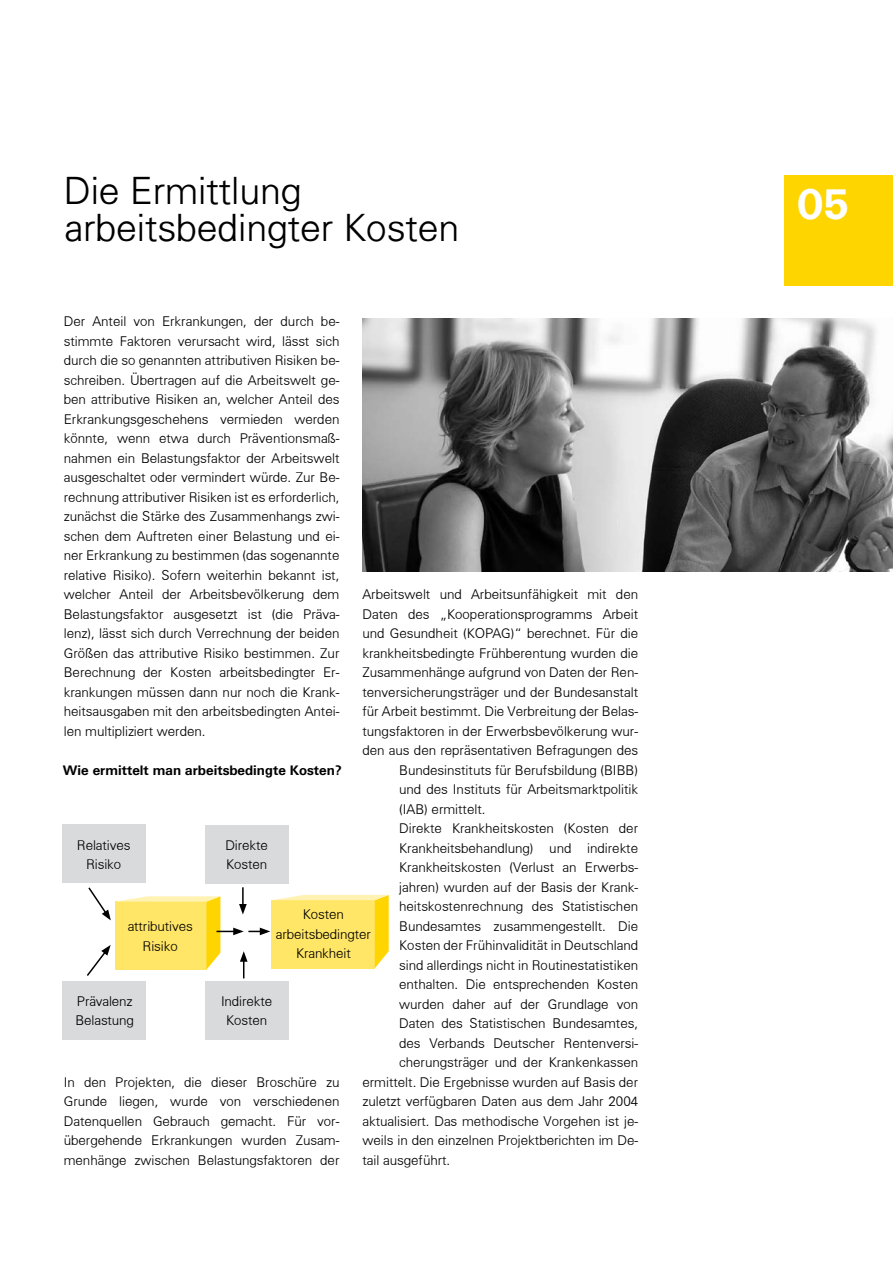
<style>
.page{position:relative;width:893px;height:1263px;background:#fff}
.page>*{position:absolute;margin:0;border:0;box-sizing:border-box;transform-origin:0 0}
.t1{font:700 42px "Univers BQ";color:#fff}
.t2{font:300 37.5px/37.5px "Univers";color:#000}
.t3{font:300 13.5px/19.5px "Univers";color:#000;text-align:center}
.t4{font:700 13.5px "Univers BQ";color:#000}
</style>
<div class="page">
<div style="left:784px;top:176px;width:109px;height:110px;background:#ffd500"></div>
<div style="left:62px;top:824px;width:84px;height:59px;background:#d9dadb"></div>
<div style="left:62px;top:981px;width:84px;height:59px;background:#d9dadb"></div>
<div style="left:205px;top:981px;width:84px;height:59px;background:#d9dadb"></div>
<div style="left:205px;top:825px;width:84px;height:59px;background:#d9dadb"></div>
<svg style="left:87px;top:887px;width:302px;height:91px"></svg>
<img style="left:362px;top:318px;width:531px;height:254px">
<h2 class="t2" style="left:64px;top:171px;width:397px">Die Ermittlung arbeitsbedingter Kosten</h2>
<p class="t3" style="left:64px;top:311px;width:277px;text-align:justify">Der Anteil von Erkrankungen, der durch be--- stimmte Faktoren verursacht wird, lässt sich durch die so genannten attributiven Risiken be--- schreiben. Übertragen auf die Arbeitswelt ge--- ben attributive Risiken an, welcher Anteil des Erkrankungsgeschehens vermieden werden könnte, wenn etwa durch Präventionsmaß--- nahmen ein Belastungsfaktor der Arbeitswelt ausgeschaltet oder vermindert würde. Zur Be--- rechnung attributiver Risiken ist es erforderlich, zunächst die Stärke des Zusammenhangs zwi--- schen dem Auftreten einer Belastung und ei--- ner Erkrankung zu bestimmen (das sogenannte relative Risiko). Sofern weiterhin bekannt ist, welcher Anteil der Arbeitsbevölkerung dem Belastungsfaktor ausgesetzt ist (die Präva--- lenz), lässt sich durch Verrechnung der beiden Größen das attributive Risiko bestimmen. Zur Berechnung der Kosten arbeitsbedingter Er--- krankungen müssen dann nur noch die Krank&shy;heitsausgaben mit den arbeitsbedingten Antei--- len multipliziert werden.</p>
<p class="t3" style="left:362px;top:584px;width:277px">Arbeitswelt und Arbeitsunfähigkeit mit den</p>
<p class="t3" style="left:362px;top:604px;width:277px">Daten des „Kooperationsprogramms Arbeit</p>
<p class="t3" style="left:362px;top:623px;width:277px">und Gesundheit (KOPAG)“ berechnet. Für die</p>
<p class="t3" style="left:362px;top:643px;width:277px">krankheitsbedingte Frühberentung wurden die</p>
<p class="t3" style="left:362px;top:662px;width:277px">Zusammenhänge aufgrund von Daten der Ren---</p>
<p class="t3" style="left:362px;top:682px;width:277px">tenversicherungsträger und der Bundesanstalt</p>
<p class="t3" style="left:362px;top:701px;width:277px">für Arbeit bestimmt. Die Verbreitung der Belas---</p>
<p class="t3" style="left:362px;top:721px;width:277px">tungsfaktoren in der Erwerbsbevölkerung wur---</p>
<p class="t3" style="left:362px;top:740px;width:277px">den aus den repräsentativen Befragungen des</p>
<p class="t3" style="left:399px;top:760px;width:240px">Bundesinstituts für Berufsbildung (BIBB)</p>
<p class="t3" style="left:399px;top:779px;width:240px">und des Instituts für Arbeitsmarktpolitik</p>
<p class="t3" style="left:399px;top:799px;width:88px">(IAB) ermittelt.</p>
<p class="t3" style="left:399px;top:818px;width:240px">Direkte Krankheitskosten (Kosten der</p>
<p class="t3" style="left:399px;top:838px;width:240px">Krankheitsbehandlung) und indirekte</p>
<p class="t3" style="left:399px;top:857px;width:240px">Krankheitskosten (Verlust an Erwerbs-</p>
<p class="t3" style="left:399px;top:877px;width:240px">jahren) wurden auf der Basis der Krank---</p>
<p class="t3" style="left:399px;top:896px;width:240px">heitskostenrechnung des Statistischen</p>
<p class="t3" style="left:399px;top:916px;width:240px">Bundesamtes zusammengestellt. Die</p>
<p class="t3" style="left:399px;top:935px;width:240px">Kosten der Frühinvalidität in Deutschland</p>
<p class="t3" style="left:399px;top:955px;width:240px">sind allerdings nicht in Routinestatistiken</p>
<p class="t3" style="left:399px;top:974px;width:240px">enthalten. Die entsprechenden Kosten</p>
<p class="t3" style="left:399px;top:994px;width:240px">wurden daher auf der Grundlage von</p>
<p class="t3" style="left:399px;top:1013px;width:240px">Daten des Statistischen Bundesamtes,</p>
<p class="t3" style="left:399px;top:1033px;width:240px">des Verbands Deutscher Rentenversi---</p>
<p class="t3" style="left:399px;top:1052px;width:240px">cherungsträger und der Krankenkassen</p>
<p class="t3" style="left:362px;top:1072px;width:277px">ermittelt. Die Ergebnisse wurden auf Basis der</p>
<p class="t3" style="left:362px;top:1091px;width:277px">zuletzt verfügbaren Daten aus dem Jahr 2004</p>
<p class="t3" style="left:362px;top:1111px;width:277px">aktualisiert. Das methodische Vorgehen ist je---</p>
<p class="t3" style="left:362px;top:1130px;width:277px">weils in den einzelnen Projektberichten im De---</p>
<p class="t3" style="left:362px;top:1150px;width:89px">tail ausgeführt.</p>
<p class="t4" style="left:63px;top:762px;width:280px">Wie ermittelt man arbeitsbedingte Kosten?</p>
<p class="t3" style="left:77px;top:835px;width:55px">Relatives<br>Risiko</p>
<p class="t3" style="left:225px;top:835px;width:44px;text-align:left">Direkte<br>Kosten</p>
<p class="t3" style="left:276px;top:904px;width:96px">Kosten arbeitsbedingter<br>Krankheit</p>
<p class="t3" style="left:128px;top:916px;width:66px">attributives<br>Risiko</p>
<p class="t3" style="left:75px;top:991px;width:60px;text-align:left">Prävalenz<br>Belastung</p>
<p class="t3" style="left:221px;top:991px;width:53px">Indirekte<br>Kosten</p>
<p class="t3" style="left:64px;top:1072px;width:277px;text-align:justify">In den Projekten, die dieser Broschüre zu Grunde liegen, wurde von verschiedenen Datenquellen Gebrauch gemacht. Für vor&shy;übergehende Erkrankungen wurden Zusam--- menhänge zwischen Belastungsfaktoren der</p>
<h1 class="t1" style="left:797px;top:181px;width:54px">05</h1>
</div>
